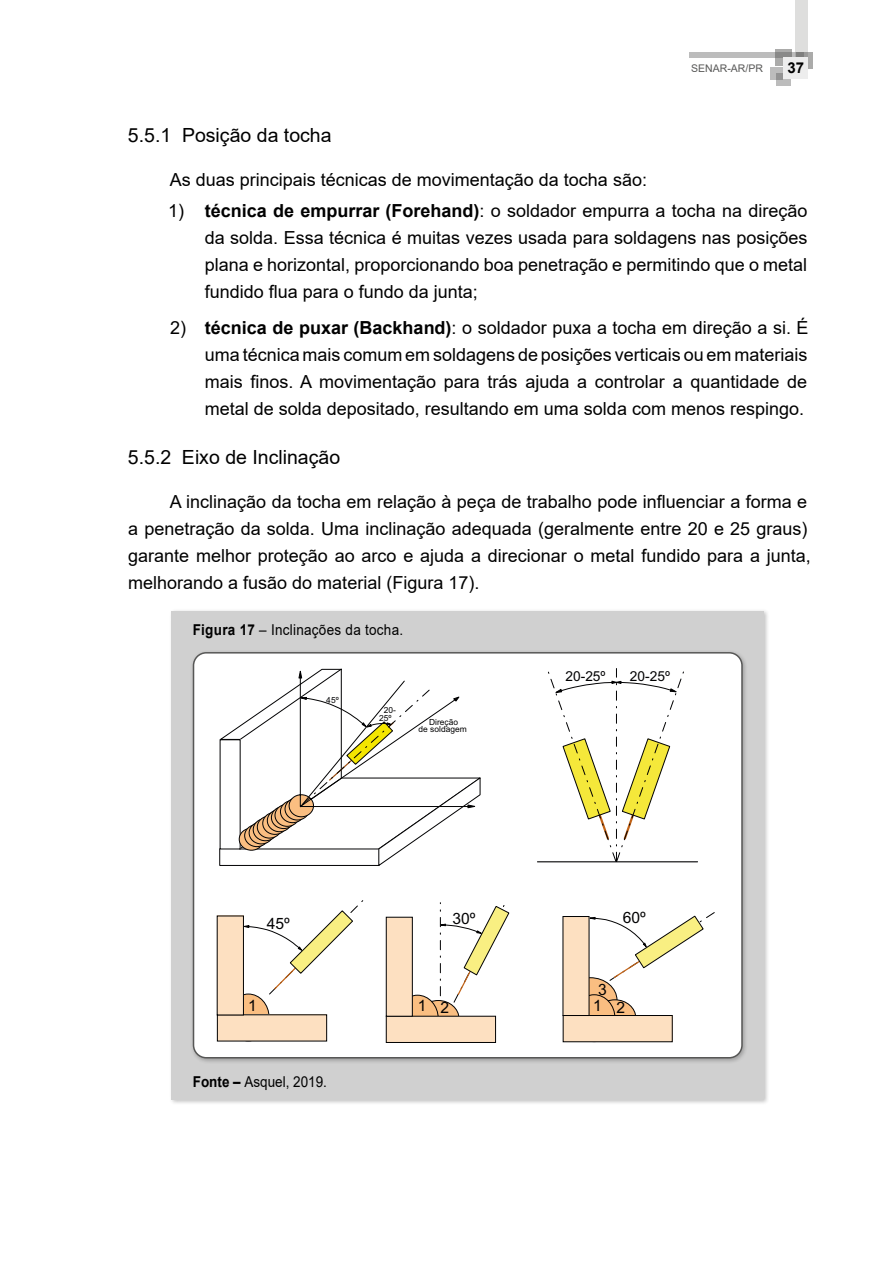
<style>
.page{position:relative;width:893px;height:1263px;background:#fff}
.page>*{position:absolute;margin:0;border:0;box-sizing:border-box;transform-origin:0 0}
.t1{font:19.5px "Arial";color:#000}
.t2{font:18px/27px "Arial";color:#000;text-align:justify}
.t3{font:15.6px/16.8px "Arial";color:#020203;text-align:center}
.t4{font:15px "Arial";letter-spacing:.02em;color:#000;scale:.9 1}
.t5{font:15px "Arial";color:#000;scale:.9 1}
.t6{font:700 15px "Arial";color:#000}
.t7{font:13.8px "Arial";color:#020203}
.t8{font:10.5px "Arial";color:#575756}
.t9{font:8.4px/7.4px "Arial";color:#020203;text-align:center}
.s1{font-weight:700}
</style>
<div class="page">
<svg style="left:776px;top:73px;width:15px;height:12px"></svg>
<svg style="left:770px;top:67px;width:12px;height:12px"></svg>
<div style="left:796px;top:52px;width:17px;height:16px;background:#ababaa"></div>
<svg style="left:775px;top:50px;width:17px;height:16px"></svg>
<svg style="left:689px;top:52px;width:107px;height:6px"></svg>
<svg style="left:796px;top:0;width:12px;height:58px"></svg>
<div style="left:784px;top:58px;width:24px;height:21px;background:#ededed"></div>
<div style="left:169px;top:608px;width:601px;height:497px;background:#000;opacity:.25"></div>
<div style="left:171px;top:611px;width:593px;height:488px;background:#d0d0d0"></div>
<div style="left:190px;top:650px;width:558px;height:414px;background:#000;opacity:.25"></div>
<div style="left:194px;top:653px;width:548px;height:405px;background:#fff;border-radius:13px"></div>
<hr style="left:537px;top:861px;width:160px;height:1px;background:#020203">
<svg style="left:548px;top:668px;width:136px;height:194px"></svg>
<svg style="left:219px;top:668px;width:262px;height:198px"></svg>
<div style="left:228px;top:994px;width:41px;height:47px;background:#fabe81;border-radius:50%"></div>
<div style="left:227px;top:994px;width:42px;height:47px;border:1px solid #020203;border-radius:50%"></div>
<div style="left:217px;top:1015px;width:110px;height:26px;background:#fde0c1"></div>
<div style="left:217px;top:916px;width:26px;height:99px;background:#fde0c1"></div>
<div style="left:217px;top:916px;width:27px;height:99px;border:1px solid #020203"></div>
<svg style="left:244px;top:900px;width:119px;height:94px"></svg>
<svg style="left:417px;top:1000px;width:42px;height:37px"></svg>
<div style="left:417px;top:1000px;width:42px;height:37px;border:1px solid #020203;border-radius:50%"></div>
<div style="left:397px;top:995px;width:41px;height:47px;background:#fabe81;border-radius:50%"></div>
<div style="left:386px;top:1016px;width:110px;height:26px;background:#fde0c1"></div>
<div style="left:386px;top:1016px;width:110px;height:27px;border:1px solid #020203"></div>
<div style="left:386px;top:917px;width:27px;height:99px;background:#fde0c1;border:1px solid #020203"></div>
<svg style="left:440px;top:902px;width:70px;height:100px"></svg>
<div style="left:564px;top:978px;width:53px;height:45px;background:#fabe81;border-radius:50%"></div>
<div style="left:594px;top:1000px;width:42px;height:36px;background:#fabe81;border-radius:50%"></div>
<div style="left:594px;top:999px;width:42px;height:37px;border:1px solid #020203;border-radius:50%"></div>
<div style="left:573px;top:995px;width:42px;height:46px;background:#fabe81;border-radius:50%"></div>
<div style="left:563px;top:1015px;width:109px;height:27px;background:#fde0c1"></div>
<div style="left:563px;top:1015px;width:110px;height:27px;border:1px solid #020203"></div>
<div style="left:563px;top:916px;width:26px;height:100px;background:#fde0c1"></div>
<svg style="left:590px;top:912px;width:125px;height:68px"></svg>
<div style="left:193px;top:652px;width:550px;height:406px;border:2px solid #575756;border-radius:13px"></div>
<p class="t8" style="left:691px;top:61px;width:73px">SENAR-AR/PR</p>
<p class="t6" style="left:787px;top:57px;width:18px">37</p>
<p class="t1" style="left:128px;top:121px;width:205px">5.5.1 Posição da tocha</p>
<p class="t2" style="left:170px;top:166px;width:479px">As duas principais técnicas de movimentação da tocha são:</p>
<p class="t2" style="left:205px;top:197px;width:604px;text-indent:-36px">1) <span class="s1">técnica de empurrar (Forehand)</span>: o soldador empurra a tocha na direção da solda. Essa técnica é muitas vezes usada para soldagens nas posições plana e horizontal, proporcionando boa penetração e permitindo que o metal fundido flua para o fundo da junta;</p>
<p class="t2" style="left:205px;top:314px;width:605px;text-indent:-35px">2) <span class="s1">técnica de puxar (Backhand)</span>: o soldador puxa a tocha em direção a si. É uma técnica mais comum em soldagens de posições verticais ou em materiais mais finos. A movimentação para trás ajuda a controlar a quantidade de metal de solda depositado, resultando em uma solda com menos respingo.</p>
<p class="t1" style="left:128px;top:444px;width:214px">5.5.2 Eixo de Inclinação</p>
<p class="t2" style="left:128px;top:488px;width:684px;text-align:left;text-indent:42px">A inclinação da tocha em relação à peça de trabalho pode influenciar a forma e a penetração da solda. Uma inclinação adequada (geralmente entre 20 e 25 graus) garante melhor proteção ao arco e ajuda a direcionar o metal fundido para a junta, melhorando a fusão do material (Figura 17).</p>
<p class="t4" style="left:193px;top:619px;width:235px"><span class="s1">Figura 17</span> – Inclinações da tocha.</p>
<p class="t7" style="left:565px;top:667px;width:42px">20-25º</p>
<p class="t7" style="left:630px;top:666px;width:42px">20-25º</p>
<p class="t9" style="left:326px;top:696px;width:14px">45º</p>
<p class="t9" style="left:379px;top:714px;width:14px">25º</p>
<p class="t9" style="left:384px;top:707px;width:14px">20-</p>
<p class="t9" style="left:419px;top:718px;width:50px">Direção<br>de soldagem</p>
<p class="t3" style="left:267px;top:915px;width:25px">45º</p>
<p class="t3" style="left:453px;top:910px;width:25px">30º</p>
<p class="t3" style="left:623px;top:909px;width:25px">60º</p>
<p class="t3" style="left:248px;top:997px;width:10px">1</p>
<p class="t3" style="left:418px;top:998px;width:33px">1 2</p>
<p class="t3" style="left:593px;top:980px;width:15px">3<br>1</p>
<p class="t3" style="left:616px;top:999px;width:10px">2</p>
<p class="t5" style="left:193px;top:1071px;width:151px"><span class="s1">Fonte –</span> Asquel, 2019.</p>
</div>
